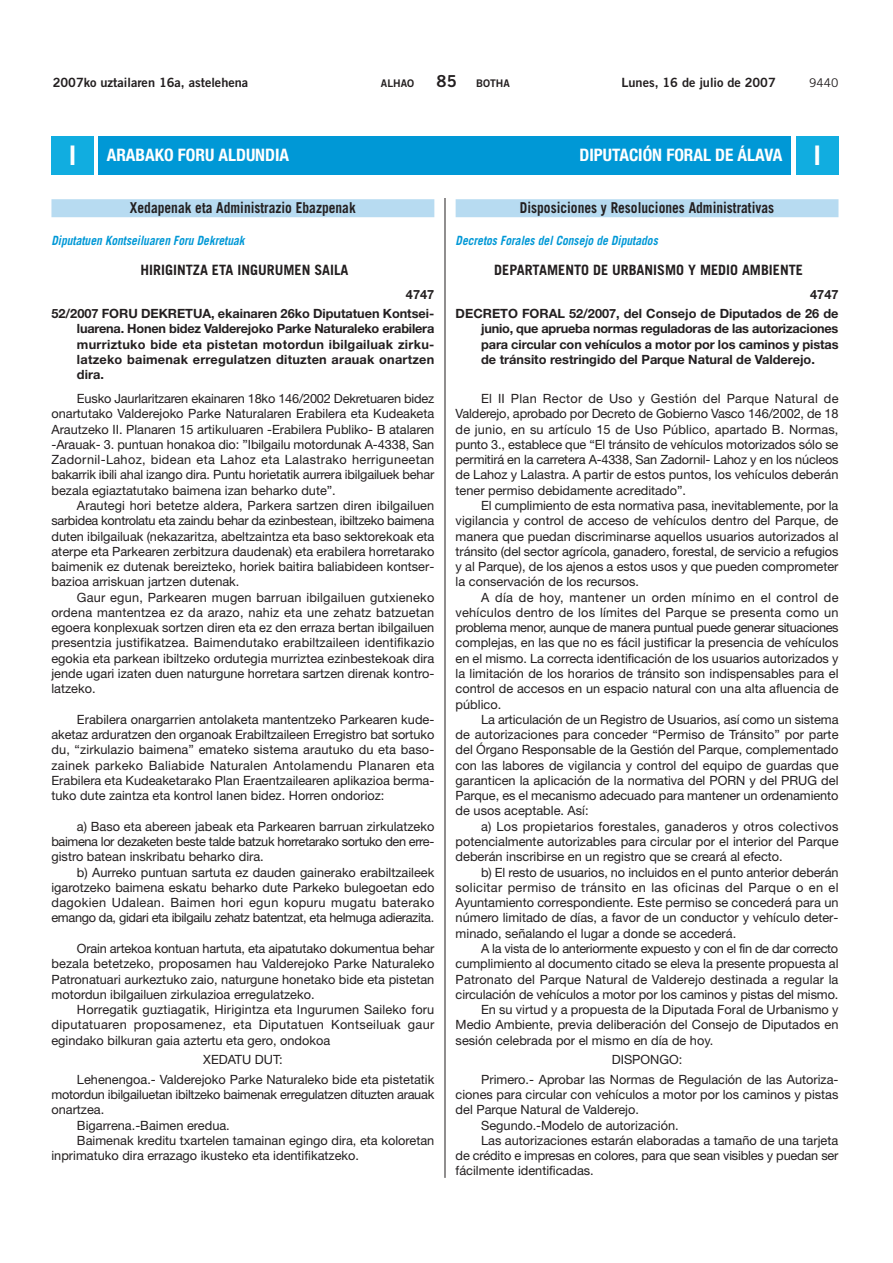
<style>
.page{position:relative;width:893px;height:1263px;background:#fff}
.page>*{position:absolute;margin:0;border:0;box-sizing:border-box;transform-origin:0 0}
.t1{font:700 condensed 17.25px "Helvetica Neue";color:#fff}
.t2{font:700 15px "Trade Gothic";color:#231f20;scale:.9 1}
.t3{font:700 14.25px "Trade Gothic";color:#231f20}
.t4{font:12.75px/15.3px "Helvetica Neue";color:#231f20;text-align:justify}
.t5{font:700 12.75px/15.3px "Helvetica Neue";color:#231f20;text-align:right}
.t6{font:italic 700 12.75px "Trade Gothic";color:#0098d6;scale:.9 1}
.t7{font:12.75px "Helvetica Neue";letter-spacing:-.02em;color:#231f20}
.t8{font:12.75px "Helvetica Neue";letter-spacing:-.025em;color:#231f20}
.t9{font:12.75px "Trade Gothic Bold Two";color:#231f20}
.t10{font:12px "Trade Gothic";color:#231f20}
.t11{font:10.5px "Trade Gothic Bold Two";color:#231f20}
.s1{font-size:16.5px}
.s2{font-family:"Trade Gothic Bold Two";font-weight:400;font-stretch:normal;font-size:27px}
</style>
<div class="page">
<div style="left:455px;top:199px;width:383px;height:18px;background:#b7dbf1"></div>
<hr style="left:444px;top:136px;width:1px;height:1042px;background:#231f20">
<div style="left:51px;top:199px;width:383px;height:18px;background:#b7dbf1"></div>
<div style="left:51px;top:137px;width:787px;height:61px;background:#fff"></div>
<div style="left:51px;top:136px;width:43px;height:38px;background:#11ade0"></div>
<div style="left:796px;top:136px;width:42px;height:38px;background:#11ade0"></div>
<div style="left:405px;top:136px;width:386px;height:38px;background:#0098d6"></div>
<div style="left:98px;top:136px;width:357px;height:38px;background:#0098d6"></div>
<p class="t9" style="left:53px;top:78px;width:197px">2007ko uztailaren 16a, astelehena</p>
<p class="t11" style="left:381px;top:79px;width:35px">ALHAO</p>
<p class="t11" style="left:436px;top:79px;width:75px"><span class="s1">85</span> BOTHA</p>
<p class="t9" style="left:621px;top:78px;width:156px">Lunes, 16 de julio de 2007</p>
<p class="t10" style="left:809px;top:79px;width:31px">9440</p>
<h1 class="t1" style="left:68px;top:149px;width:222px"><span class="s2">I</span> ARABAKO FORU ALDUNDIA</h1>
<h1 class="t1" style="left:579px;top:149px;width:244px">DIPUTACIÓN FORAL DE ÁLAVA <span class="s2">I</span></h1>
<p class="t2" style="left:130px;top:202px;width:252px">Xedapenak eta Administrazio Ebazpenak</p>
<p class="t6" style="left:51px;top:236px;width:219px">Diputatuen Kontseiluaren Foru Dekretuak</p>
<p class="t3" style="left:141px;top:265px;width:209px">HIRIGINTZA ETA INGURUMEN SAILA</p>
<p class="t5" style="left:51px;top:285px;width:384px;line-height:19.5px">4747<br>52/2007 FORU DEKRETUA, ekainaren 26ko Diputatuen Kontsei -</p>
<p class="t5" style="left:77px;top:322px;width:359px;text-align:justify">luarena. Honen bidez Valderejoko Parke Naturaleko erabilera murriztuko bide eta pistetan motordun ibilgailuak zirku&shy;latzeko baimenak erregulatzen dituzten arauak onartzen dira.</p>
<p class="t4" style="left:51px;top:392px;width:384px;text-indent:26px">Eusko Jaurlaritzaren ekainaren 18ko 146/2002 Dekretuaren bidez onartutako Valderejoko Parke Naturalaren Erabilera eta Kudeaketa Arautzeko II. Planaren 15 artikuluaren -Erabilera Publiko- B atalaren -Arauak- 3. puntuan honakoa dio: ”Ibilgailu motordunak A-4338, San Zadornil-Lahoz, bidean eta Lahoz eta Lalastrako herriguneetan bakarrik ibili ahal izango dira. Puntu horietatik aurrera ibilgailuek behar bezala egiaztatutako baimena izan beharko dute”.</p>
<p class="t4" style="left:51px;top:499px;width:384px;text-indent:26px">Arautegi hori betetze aldera, Parkera sartzen diren ibilgailuen sarbidea kontrolatu eta zaindu behar da ezinbestean, ibiltzeko baimena duten ibilgailuak (nekazaritza, abeltzaintza eta baso sektorekoak eta aterpe eta Parkearen zerbitzura daudenak) eta erabilera horretarako baimenik ez dutenak bereizteko, horiek baitira baliabideen kontser&shy;bazioa arriskuan jartzen dutenak.</p>
<p class="t4" style="left:51px;top:591px;width:384px;text-indent:26px">Gaur egun, Parkearen mugen barruan ibilgailuen gutxieneko ordena mantentzea ez da arazo, nahiz eta une zehatz batzuetan egoera konplexuak sortzen diren eta ez den erraza bertan ibilgailuen presentzia justifikatzea. Baimendutako erabiltzaileen identifikazio egokia eta parkean ibiltzeko ordutegia murriztea ezinbestekoak dira jende ugari izaten duen naturgune horretara sartzen direnak kontro&shy;latzeko.</p>
<p class="t4" style="left:51px;top:713px;width:384px;text-indent:26px">Erabilera onargarrien antolaketa mantentzeko Parkearen kude&shy;aketaz arduratzen den organoak Erabiltzaileen Erregistro bat sortuko du, “zirkulazio baimena” emateko sistema arautuko du eta baso&shy;zainek parkeko Baliabide Naturalen Antolamendu Planaren eta Erabilera eta Kudeaketarako Plan Eraentzailearen aplikazioa berma - tuko dute zaintza eta kontrol lanen bidez. Horren ondorioz:</p>
<p class="t4" style="left:51px;top:820px;width:384px;text-indent:26px">a) Baso eta abereen jabeak eta Parkearen barruan zirkulatzeko baimena lor dezaketen beste talde batzuk horretarako sortuko den erre&shy;gistro batean inskribatu beharko dira.</p>
<p class="t4" style="left:51px;top:866px;width:384px;text-indent:26px">b) Aurreko puntuan sartuta ez dauden gainerako erabiltzaileek igarotzeko baimena eskatu beharko dute Parkeko bulegoetan edo dagokien Udalean. Baimen hori egun kopuru mugatu baterako emango da, gidari eta ibilgailu zehatz batentzat, eta helmuga adierazita.</p>
<p class="t4" style="left:51px;top:942px;width:384px;text-indent:26px">Orain artekoa kontuan hartuta, eta aipatutako dokumentua behar bezala betetzeko, proposamen hau Valderejoko Parke Naturaleko Patronatuari aurkeztuko zaio, naturgune honetako bide eta pistetan motordun ibilgailuen zirkulazioa erregulatzeko.</p>
<p class="t4" style="left:51px;top:1003px;width:384px;text-indent:26px">Horregatik guztiagatik, Hirigintza eta Ingurumen Saileko foru diputatuaren proposamenez, eta Diputatuen Kontseiluak gaur egindako bilkuran gaia aztertu eta gero, ondokoa</p>
<p class="t4" style="left:77px;top:1051px;width:359px;line-height:19.5px;text-indent:126px">XEDATU DUT:<br>Lehenengoa.- Valderejoko Parke Naturaleko bide eta pistetatik</p>
<p class="t7" style="left:51px;top:1090px;width:384px">motordun ibilgailuetan ibiltzeko baimenak erregulatzen dituzten arauak</p>
<p class="t4" style="left:51px;top:1103px;width:54px">onartzea.</p>
<p class="t4" style="left:77px;top:1119px;width:154px">Bigarrena.-Baimen eredua.</p>
<p class="t4" style="left:77px;top:1134px;width:359px">Baimenak kreditu txartelen tamainan egingo dira, eta koloretan</p>
<p class="t4" style="left:51px;top:1149px;width:309px">inprimatuko dira errazago ikusteko eta identifikatzeko.</p>
<p class="t2" style="left:520px;top:202px;width:284px">Disposiciones y Resoluciones Administrativas</p>
<p class="t6" style="left:455px;top:236px;width:229px">Decretos Forales del Consejo de Diputados</p>
<p class="t3" style="left:494px;top:265px;width:310px">DEPARTAMENTO DE URBANISMO Y MEDIO AMBIENTE</p>
<p class="t5" style="left:455px;top:285px;width:384px;line-height:19.5px">4747<br>DECRETO FORAL 52/2007, del Consejo de Diputados de 26 de</p>
<p class="t5" style="left:481px;top:322px;width:359px;text-align:justify">junio, que aprueba normas reguladoras de las autorizaciones para circular con vehículos a motor por los caminos y pistas de tránsito restringido del Parque Natural de Valderejo.</p>
<p class="t4" style="left:455px;top:392px;width:384px;text-indent:26px">El II Plan Rector de Uso y Gestión del Parque Natural de Valderejo, aprobado por Decreto de Gobierno Vasco 146/2002, de 18 de junio, en su artículo 15 de Uso Público, apartado B. Normas, punto 3., establece que “El tránsito de vehículos motorizados sólo se permitirá en la carretera A-4338, San Zadornil- Lahoz y en los núcleos de Lahoz y Lalastra. A partir de estos puntos, los vehículos deberán tener permiso debidamente acreditado”.</p>
<p class="t4" style="left:455px;top:499px;width:384px;text-indent:26px">El cumplimiento de esta normativa pasa, inevitablemente, por la vigilancia y control de acceso de vehículos dentro del Parque, de manera que puedan discriminarse aquellos usuarios autorizados al tránsito (del sector agrícola, ganadero, forestal, de servicio a refugios y al Parque), de los ajenos a estos usos y que pueden comprometer la conservación de los recursos.</p>
<p class="t4" style="left:455px;top:591px;width:384px;text-indent:26px">A día de hoy, mantener un orden mínimo en el control de vehículos dentro de los límites del Parque se presenta como un problema menor, aunque de manera puntual puede generar situaciones complejas, en las que no es fácil justificar la presencia de vehículos en el mismo. La correcta identificación de los usuarios autorizados y la limitación de los horarios de tránsito son indispensables para el control de accesos en un espacio natural con una alta afluencia de público.</p>
<p class="t4" style="left:455px;top:713px;width:384px;text-indent:26px">La articulación de un Registro de Usuarios, así como un sistema de autorizaciones para conceder “Permiso de Tránsito” por parte del Órgano Responsable de la Gestión del Parque, complementado con las labores de vigilancia y control del equipo de guardas que garanticen la aplicación de la normativa del PORN y del PRUG del Parque, es el mecanismo adecuado para mantener un ordenamiento de usos aceptable. Así:</p>
<p class="t4" style="left:455px;top:820px;width:384px;text-indent:26px">a) Los propietarios forestales, ganaderos y otros colectivos potencialmente autorizables para circular por el interior del Parque deberán inscribirse en un registro que se creará al efecto.</p>
<p class="t4" style="left:455px;top:866px;width:384px;text-indent:26px">b) El resto de usuarios, no incluidos en el punto anterior deberán solicitar permiso de tránsito en las oficinas del Parque o en el Ayuntamiento correspondiente. Este permiso se concederá para un número limitado de días, a favor de un conductor y vehículo deter&shy;minado, señalando el lugar a donde se accederá.</p>
<p class="t8" style="left:481px;top:944px;width:358px">A la vista de lo anteriormente expuesto y con el fin de dar correcto</p>
<p class="t4" style="left:455px;top:957px;width:384px">cumplimiento al documento citado se eleva la presente propuesta al</p>
<p class="t4" style="left:455px;top:973px;width:384px">Patronato del Parque Natural de Valderejo destinada a regular la</p>
<p class="t4" style="left:455px;top:988px;width:384px">circulación de vehículos a motor por los caminos y pistas del mismo.</p>
<p class="t4" style="left:481px;top:1003px;width:359px">En su virtud y a propuesta de la Diputada Foral de Urbanismo y</p>
<p class="t4" style="left:455px;top:1018px;width:384px">Medio Ambiente, previa deliberación del Consejo de Diputados en</p>
<p class="t4" style="left:455px;top:1034px;width:259px">sesión celebrada por el mismo en día de hoy.</p>
<p class="t4" style="left:481px;top:1051px;width:359px;line-height:19.5px;text-indent:131px">DISPONGO:<br>Primero.- Aprobar las Normas de Regulación de las Autoriza -</p>
<p class="t4" style="left:455px;top:1088px;width:384px">ciones para circular con vehículos a motor por los caminos y pistas</p>
<p class="t4" style="left:455px;top:1103px;width:185px">del Parque Natural de Valderejo.</p>
<p class="t4" style="left:481px;top:1119px;width:199px">Segundo.-Modelo de autorización.</p>
<p class="t4" style="left:481px;top:1134px;width:358px">Las autorizaciones estarán elaboradas a tamaño de una tarjeta</p>
<p class="t4" style="left:455px;top:1149px;width:384px">de crédito e impresas en colores, para que sean visibles y puedan ser</p>
<p class="t4" style="left:455px;top:1164px;width:140px">fácilmente identificadas.</p>
</div>
